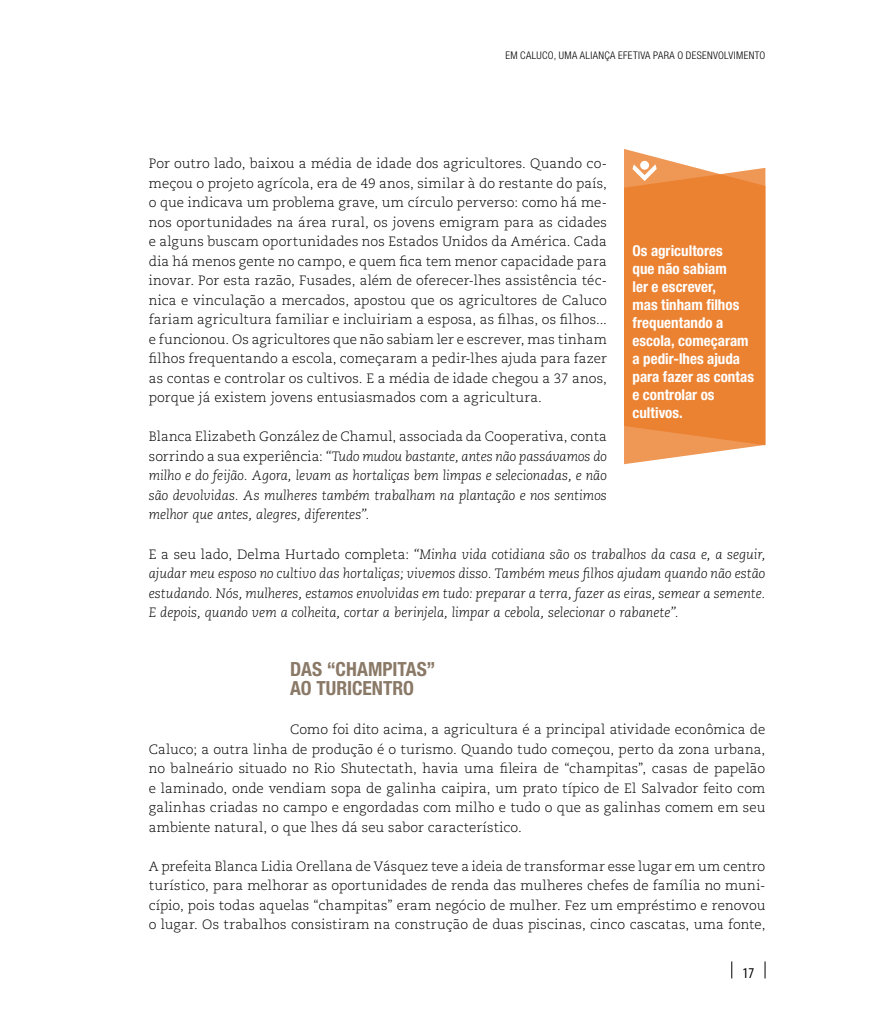
<style>
.page{position:relative;width:893px;height:1021px;background:#fff}
.page>*{position:absolute;margin:0;border:0;box-sizing:border-box;transform-origin:0 0}
.t1{font:700 condensed 19.5px/19.5px "Helvetica Neue LT Std";letter-spacing:.005em;color:#8a7967}
.t2{font:700 condensed 15px/18px "Helvetica Neue LT Std";letter-spacing:.005em;color:#fff}
.t3{font:condensed 15px "Myriad Pro";color:#000}
.t4{font:300 13.5px/19.5px "Caecilia LT Std";letter-spacing:.01em;color:#000;text-align:justify}
.t5{font:italic 300 13.5px/19.5px "Caecilia LT Std";letter-spacing:-.005em;color:#000;text-align:justify}
.t6{font:300 condensed 10.5px "Helvetica Neue LT Std";letter-spacing:.04em;color:#000}
.s1{font-style:normal}
</style>
<div class="page">
<svg style="left:765px;top:961px;width:1px;height:17px"></svg>
<svg style="left:731px;top:961px;width:1px;height:17px"></svg>
<svg style="left:624px;top:149px;width:73px;height:19px"></svg>
<svg style="left:624px;top:168px;width:141px;height:296px;background:#ec883c"></svg>
<svg style="left:632px;top:161px;width:25px;height:20px"></svg>
<p class="t6" style="left:506px;top:49px;width:261px">EM CALUCO, UMA ALIANÇA EFETIVA PARA O DESENVOLVIMENTO</p>
<p class="t4" style="left:149px;top:154px;width:460px">Por outro lado, baixou a média de idade dos agricultores. Quando co&shy;meçou o projeto agrícola, era de 49 anos, similar à do restante do país, o que indicava um problema grave, um círculo perverso: como há me&shy;nos oportunidades na área rural, os jovens emigram para as cidades e alguns buscam oportunidades nos Estados Unidos da América. Cada dia há menos gente no campo, e quem fica tem menor capacidade para inovar. Por esta razão, Fusades, além de oferecer-lhes assistência téc&shy;nica e vinculação a mercados, apostou que os agricultores de Caluco fariam agricultura familiar e incluiriam a esposa, as filhas, os filhos... e funcionou. Os agricultores que não sabiam ler e escrever, mas tinham filhos frequentando a escola, começaram a pedir-lhes ajuda para fazer as contas e controlar os cultivos. E a média de idade chegou a 37 anos, porque já existem jovens entusiasmados com a agricultura.</p>
<p class="t5" style="left:149px;top:427px;width:460px"><span class="s1">Blanca Elizabeth González de Chamul, associada da Cooperativa, conta sorrindo a sua experiência:</span> “Tudo mudou bastante, antes não passávamos do milho e do feijão. Agora, levam as hortaliças bem limpas e selecionadas, e não são devolvidas. As mulheres também trabalham na plantação e nos sentimos melhor que antes, alegres, diferentes”.</p>
<p class="t5" style="left:149px;top:544px;width:618px"><span class="s1">E a seu lado, Delma Hurtado completa:</span> “Minha vida cotidiana são os trabalhos da casa e, a seguir, ajudar meu esposo no cultivo das hortaliças; vivemos disso. Também meus filhos ajudam quando não estão estudando. Nós, mulheres, estamos envolvidas em tudo: preparar a terra, fazer as eiras, semear a semente.<br>E depois, quando vem a colheita, cortar a berinjela, limpar a cebola, selecionar o rabanete”.</p>
<p class="t2" style="left:632px;top:241px;width:123px">Os agricultores<br>que não sabiam<br>ler e escrever,<br>mas tinham filhos frequentando a escola, começaram a pedir-lhes ajuda para fazer as contas e controlar os cultivos.</p>
<h1 class="t1" style="left:290px;top:658px;width:147px">Das “champitas” ao Turicentro</h1>
<p class="t4" style="left:149px;top:720px;width:618px;text-indent:141px">Como foi dito acima, a agricultura é a principal atividade econômica de Caluco; a outra linha de produção é o turismo. Quando tudo começou, perto da zona urbana, no balneário situado no Rio Shutectath, havia uma fileira de “champitas”, casas de papelão e laminado, onde vendiam sopa de galinha caipira, um prato típico de El Salvador feito com galinhas criadas no campo e engordadas com milho e tudo o que as galinhas comem em seu ambiente natural, o que lhes dá seu sabor característico.</p>
<p class="t4" style="left:149px;top:856px;width:618px">A prefeita Blanca Lidia Orellana de Vásquez teve a ideia de transformar esse lugar em um centro turístico, para melhorar as oportunidades de renda das mulheres chefes de família no muni&shy;cípio, pois todas aquelas “champitas” eram negócio de mulher. Fez um empréstimo e renovou o lugar. Os trabalhos consistiram na construção de duas piscinas, cinco cascatas, uma fonte,</p>
<p class="t3" style="left:743px;top:965px;width:13px">17</p>
</div>
